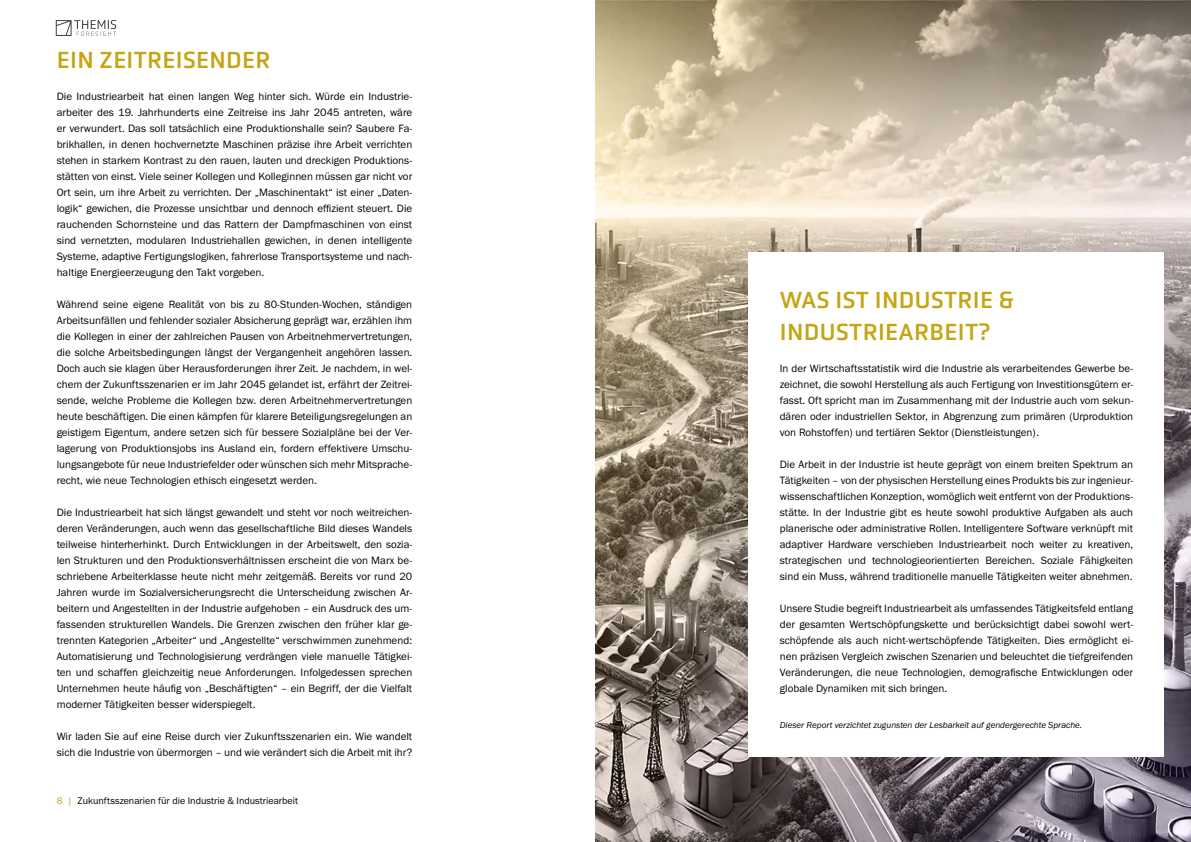
<style>
.page{position:relative;width:1191px;height:842px;background:#fff}
.page>*{position:absolute;margin:0;border:0;box-sizing:border-box;transform-origin:0 0}
.t1{font:24px/32px "Obvia";letter-spacing:.015em;color:#c4a514}
.t2{font:11px/16px "Franklin Gothic URW Boo";color:#000;text-align:justify}
.t3{font:10px "Franklin Gothic URW Boo";color:#000}
.t4{font:9px "Franklin Gothic URW Boo Ita";color:#000}
.s1{color:#c4a514}
</style>
<div class="page">
<svg style="left:56px;top:20px;width:60px;height:16px"></svg>
<img style="left:595px;top:0;width:596px;height:842px">
<div style="left:748px;top:253px;width:416px;height:504px;background:#fff"></div>
<h1 class="t1" style="left:57px;top:44px;width:215px">EIN ZEITREISENDER</h1>
<p class="t2" style="left:57px;top:88px;width:357px">Die Industriearbeit hat einen langen Weg hinter sich. Würde ein Industrie&shy;arbeiter des 19. Jahrhunderts eine Zeitreise ins Jahr 2045 antreten, wäre er verwundert. Das soll tatsächlich eine Produktionshalle sein? Saubere Fa&shy;brikhallen, in denen hochvernetzte Maschinen präzise ihre Arbeit verrichten stehen in starkem Kontrast zu den rauen, lauten und dreckigen Produktions&shy;stätten von einst. Viele seiner Kollegen und Kolleginnen müssen gar nicht vor Ort sein, um ihre Arbeit zu verrichten. Der „Maschinentakt“ ist einer „Daten&shy;logik“ gewichen, die Prozesse unsichtbar und dennoch effizient steuert. Die rauchenden Schornsteine und das Rattern der Dampfmaschinen von einst sind vernetzten, modularen Industriehallen gewichen, in denen intelligente Systeme, adaptive Fertigungslogiken, fahrerlose Transportsysteme und nach&shy;haltige Energieerzeugung den Takt vorgeben.</p>
<p class="t2" style="left:57px;top:296px;width:357px">Während seine eigene Realität von bis zu 80-Stunden-Wochen, ständigen Arbeitsunfällen und fehlender sozialer Absicherung geprägt war, erzählen ihm die Kollegen in einer der zahlreichen Pausen von Arbeitnehmervertretungen, die solche Arbeitsbedingungen längst der Vergangenheit angehören lassen.<br>Doch auch sie klagen über Herausforderungen ihrer Zeit. Je nachdem, in wel&shy;chem der Zukunftsszenarien er im Jahr 2045 gelandet ist, erfährt der Zeitrei&shy;sende, welche Probleme die Kollegen bzw. deren Arbeitnehmervertretungen heute beschäftigen. Die einen kämpfen für klarere Beteiligungsregelungen an geistigem Eigentum, andere setzen sich für bessere Sozialpläne bei der Ver&shy;lagerung von Produktionsjobs ins Ausland ein, fordern effektivere Umschu&shy;lungsangebote für neue Industriefelder oder wünschen sich mehr Mitsprache&shy;recht, wie neue Technologien ethisch eingesetzt werden.</p>
<p class="t2" style="left:57px;top:504px;width:357px">Die Industriearbeit hat sich längst gewandelt und steht vor noch weitreichen&shy;deren Veränderungen, auch wenn das gesellschaftliche Bild dieses Wandels teilweise hinterherhinkt. Durch Entwicklungen in der Arbeitswelt, den sozia&shy;len Strukturen und den Produktionsverhältnissen erscheint die von Marx be&shy;schriebene Arbeiterklasse heute nicht mehr zeitgemäß. Bereits vor rund 20<br>Jahren wurde im Sozialversicherungsrecht die Unterscheidung zwischen Ar&shy;beitern und Angestellten in der Industrie aufgehoben – ein Ausdruck des um&shy;fassenden strukturellen Wandels. Die Grenzen zwischen den früher klar ge&shy;trennten Kategorien „Arbeiter“ und „Angestellte“ verschwimmen zunehmend:<br>Automatisierung und Technologisierung verdrängen viele manuelle Tätigkei&shy;ten und schaffen gleichzeitig neue Anforderungen. Infolgedessen sprechen Unternehmen heute häufig von „Beschäftigten“ – ein Begriff, der die Vielfalt moderner Tätigkeiten besser widerspiegelt.</p>
<p class="t2" style="left:57px;top:728px;width:357px">Wir laden Sie auf eine Reise durch vier Zukunftsszenarien ein. Wie wandelt sich die Industrie von übermorgen – und wie verändert sich die Arbeit mit ihr?</p>
<p class="t3" style="left:57px;top:794px;width:243px"><span class="s1">8 |</span> Zukunftsszenarien für die Industrie &amp; Industriearbeit</p>
<h1 class="t1" style="left:780px;top:284px;width:236px">WAS IST INDUSTRIE &amp;<br>INDUSTRIEARBEIT?</h1>
<p class="t2" style="left:780px;top:360px;width:355px">In der Wirtschaftsstatistik wird die Industrie als verarbeitendes Gewerbe be&shy;zeichnet, die sowohl Herstellung als auch Fertigung von Investitionsgütern er&shy;fasst. Oft spricht man im Zusammenhang mit der Industrie auch vom sekun&shy;dären oder industriellen Sektor, in Abgrenzung zum primären (Urproduktion von Rohstoffen) und tertiären Sektor (Dienstleistungen).</p>
<p class="t2" style="left:780px;top:456px;width:355px">Die Arbeit in der Industrie ist heute geprägt von einem breiten Spektrum an Tätigkeiten – von der physischen Herstellung eines Produkts bis zur ingenieur&shy;wissenschaftlichen Konzeption, womöglich weit entfernt von der Produktions&shy;stätte. In der Industrie gibt es heute sowohl produktive Aufgaben als auch planerische oder administrative Rollen. Intelligentere Software verknüpft mit adaptiver Hardware verschieben Industriearbeit noch weiter zu kreativen, strategischen und technologieorientierten Bereichen. Soziale Fähigkeiten sind ein Muss, während traditionelle manuelle Tätigkeiten weiter abnehmen.</p>
<p class="t2" style="left:780px;top:600px;width:355px">Unsere Studie begreift Industriearbeit als umfassendes Tätigkeitsfeld entlang der gesamten Wertschöpfungskette und berücksichtigt dabei sowohl wert&shy;schöpfende als auch nicht-wertschöpfende Tätigkeiten. Dies ermöglicht ei&shy;nen präzisen Vergleich zwischen Szenarien und beleuchtet die tiefgreifenden Veränderungen, die neue Technologien, demografische Entwicklungen oder globale Dynamiken mit sich bringen.</p>
<p class="t4" style="left:780px;top:720px;width:304px">Dieser Report verzichtet zugunsten der Lesbarkeit auf gendergerechte Sprache.</p>
</div>
